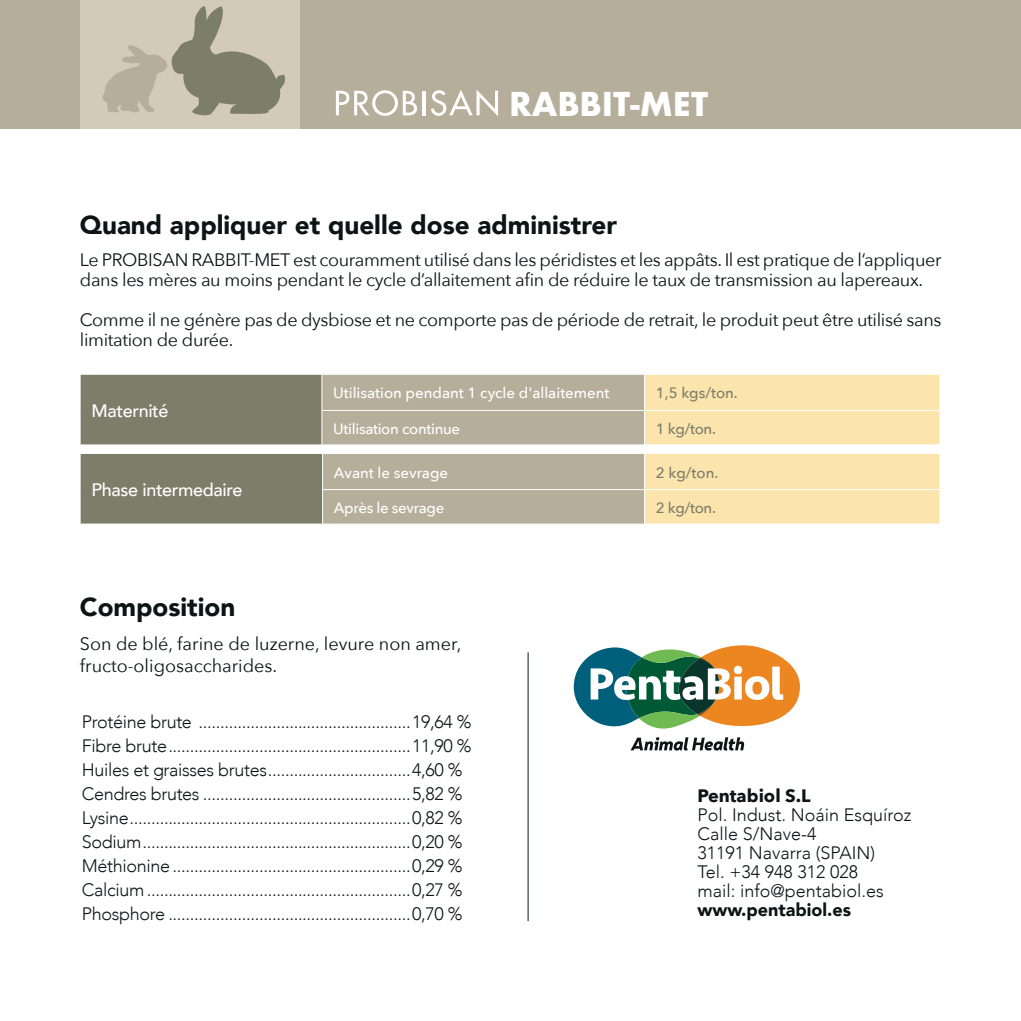
<style>
.page{position:relative;width:1021px;height:1021px;background:#fff}
.page>*{position:absolute;margin:0;border:0;box-sizing:border-box;transform-origin:0 0}
.t1{font:700 32px "Futura";color:#fff}
.t2{font:900 26px "Avenir";color:#0c1415}
.t3{font:300 18px/24px "Avenir";letter-spacing:-.02em;color:#0c1415}
.t4{font:18px/20px "Avenir Next";letter-spacing:-.02em;color:#0c1415}
.t5{font:300 18px/19px "Avenir";color:#0c1415}
.t6{font:18px/22px "Avenir Next";color:#0c1415}
.t7{font:500 18px "Avenir";letter-spacing:-.02em;color:#fff}
.t8{font:900 18px "Avenir";color:#0c1415}
.t9{font:700 18px "Avenir Next";color:#0c1415}
.t10{font:500 15px "Avenir Next";color:#fff}
.t11{font:500 15px "Avenir Next";color:#7d7e6a}
.t12{font:500 15px "Avenir Next";letter-spacing:-.02em;color:#fff}
</style>
<div class="page">
<div style="left:0;top:0;width:1020px;height:129px;background:#b4ae9b"></div>
<svg style="left:336px;top:90px;width:81px;height:26px"></svg>
<hr style="left:422px;top:91px;width:3px;height:24px;background:#fff">
<svg style="left:431px;top:90px;width:67px;height:26px"></svg>
<div style="left:80px;top:374px;width:242px;height:71px;background:#7d7e6a"></div>
<svg style="left:322px;top:375px;width:617px;height:69px;background:#d6c7a3"></svg>
<hr style="left:80px;top:374px;width:242px;height:1px;background:#fff">
<hr style="left:80px;top:374px;width:1px;height:36px;background:#fff">
<hr style="left:321px;top:374px;width:1px;height:36px;background:#fff">
<hr style="left:644px;top:374px;width:1px;height:36px;background:#fff">
<hr style="left:80px;top:410px;width:1px;height:34px;background:#fff">
<hr style="left:321px;top:410px;width:323px;height:1px;background:#fff">
<hr style="left:321px;top:410px;width:1px;height:34px;background:#fff">
<hr style="left:644px;top:410px;width:296px;height:1px;background:#fff">
<hr style="left:644px;top:410px;width:1px;height:34px;background:#fff">
<hr style="left:80px;top:444px;width:242px;height:1px;background:#fff">
<div style="left:80px;top:453px;width:242px;height:71px;background:#7d7e6a"></div>
<svg style="left:323px;top:454px;width:616px;height:69px;background:#d6c7a3"></svg>
<hr style="left:80px;top:453px;width:242px;height:1px;background:#fff">
<hr style="left:80px;top:453px;width:1px;height:36px;background:#fff">
<hr style="left:644px;top:453px;width:1px;height:36px;background:#fff">
<hr style="left:80px;top:489px;width:1px;height:35px;background:#fff">
<hr style="left:322px;top:489px;width:322px;height:1px;background:#fff">
<hr style="left:644px;top:489px;width:296px;height:1px;background:#fff">
<hr style="left:644px;top:490px;width:1px;height:34px;background:#fff">
<hr style="left:80px;top:523px;width:242px;height:1px;background:#fff">
<hr style="left:527px;top:652px;width:1px;height:269px;background:#0c1415">
<div style="left:80px;top:0;width:219px;height:129px;background:#d3cab9"></div>
<svg style="left:573px;top:645px;width:227px;height:105px"></svg>
<svg style="left:102px;top:6px;width:183px;height:110px"></svg>
<h1 class="t1" style="left:509px;top:81px;width:201px">RABBIT-MET</h1>
<h2 class="t2" style="left:80px;top:203px;width:538px">Quand appliquer et quelle dose administrer</h2>
<p class="t4" style="left:80px;top:249px;width:863px">Le PROBISAN RABBIT-MET est couramment utilisé dans les péridistes et les appâts. Il est pratique de l’appliquer dans les mères au moins pendant le cycle d’allaitement afin de réduire le taux de transmission au lapereaux.</p>
<p class="t4" style="left:80px;top:309px;width:863px">Comme il ne génère pas de dysbiose et ne comporte pas de période de retrait, le produit peut être utilisé sans limitation de durée.</p>
<p class="t7" style="left:91px;top:395px;width:79px">Maternité</p>
<p class="t7" style="left:91px;top:474px;width:152px">Phase intermedaire</p>
<p class="t10" style="left:333px;top:380px;width:278px">Utilisation pendant 1 cycle d'allaitement</p>
<p class="t11" style="left:656px;top:380px;width:83px">1,5 kgs/ton.</p>
<p class="t12" style="left:333px;top:416px;width:128px">Utilisation continue</p>
<p class="t11" style="left:656px;top:416px;width:62px">1 kg/ton.</p>
<p class="t10" style="left:334px;top:459px;width:116px">Avant le sevrage</p>
<p class="t11" style="left:656px;top:459px;width:64px">2 kg/ton.</p>
<p class="t12" style="left:334px;top:495px;width:112px">Après le sevrage</p>
<p class="t11" style="left:656px;top:495px;width:62px">2 kg/ton.</p>
<h2 class="t2" style="left:80px;top:584px;width:157px">Composition</h2>
<p class="t6" style="left:80px;top:631px;width:383px">Son de blé, farine de luzerne, levure non amer, fructo-oligosaccharides.</p>
<p class="t3" style="left:82px;top:709px;width:391px">Protéine brute .................................................19,64 % Fibre brute........................................................11,90 % Huiles et graisses brutes.................................4,60 % Cendres brutes ................................................5,82 % Lysine.................................................................0,82 % Sodium..............................................................0,20 % Méthionine .......................................................0,29 % Calcium.............................................................0,27 % Phosphore ........................................................0,70 %</p>
<p class="t9" style="left:697px;top:780px;width:115px">Pentabiol S.L</p>
<p class="t5" style="left:697px;top:805px;width:215px">Pol. Indust. Noáin Esquíroz<br>Calle S/Nave-4<br>31191 Navarra (SPAIN)<br>Tel. +34 948 312 028<br>mail: info@pentabiol.es</p>
<p class="t8" style="left:697px;top:894px;width:155px">www.pentabiol.es</p>
</div>
